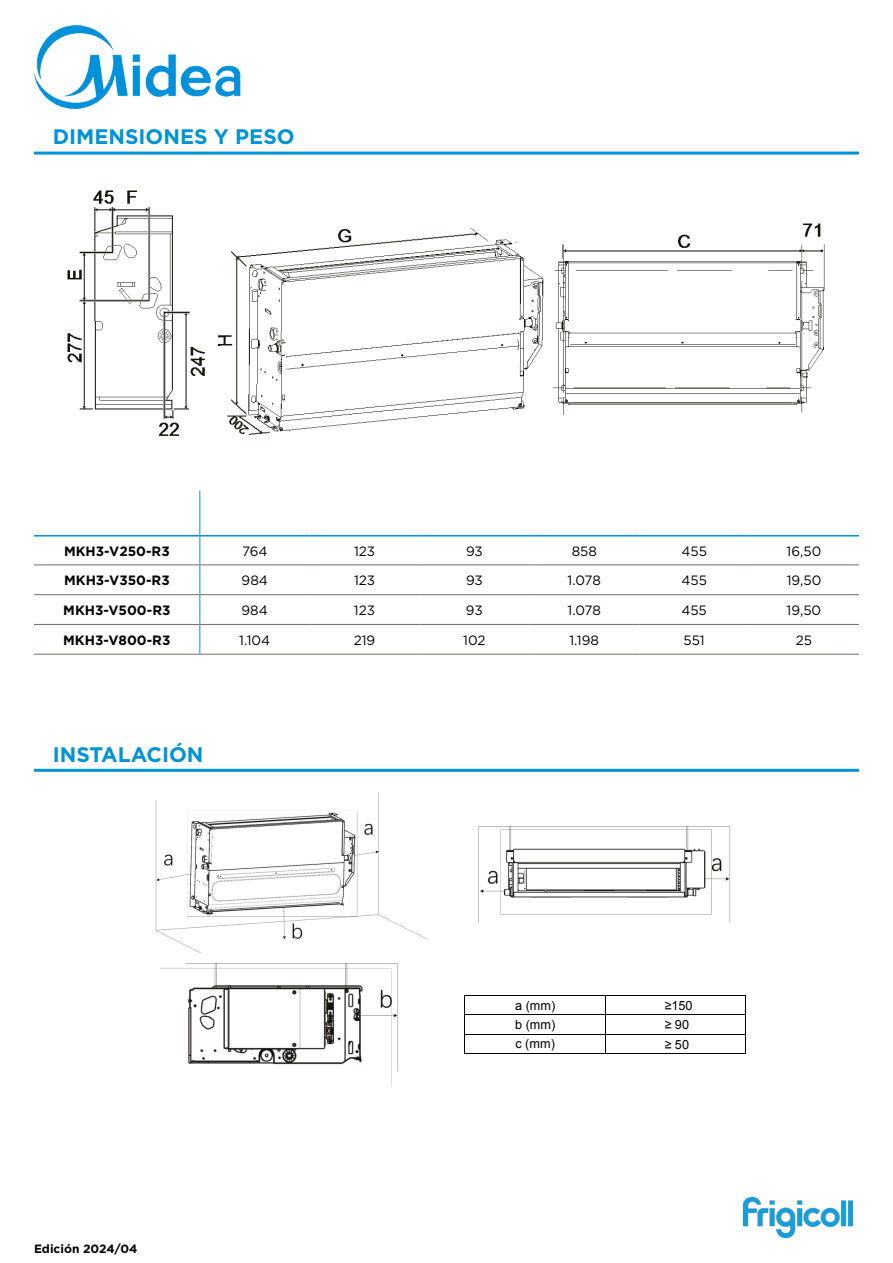
<style>
.page{position:relative;width:893px;height:1263px;background:#fff}
.page>*{position:absolute;margin:0;border:0;box-sizing:border-box;transform-origin:0 0}
.t1{font:700 21px "Gotham";color:#0093d6}
.t2{font:13.5px "Gotham";color:#000}
.t3{font:700 13.5px "Gotham";color:#000}
.t4{font:12.75px "Arial";color:#000}
.t5{font:700 12px "Gotham";color:#000}
</style>
<div class="page">
<img style="left:34px;top:26px;width:207px;height:83px">
<img style="left:744px;top:1197px;width:109px;height:40px">
<hr style="left:465px;top:995px;width:140px;height:1px;background:#000">
<hr style="left:606px;top:995px;width:139px;height:1px;background:#000">
<hr style="left:465px;top:1015px;width:140px;height:1px;background:#000">
<hr style="left:606px;top:1015px;width:139px;height:1px;background:#000">
<hr style="left:465px;top:1034px;width:140px;height:1px;background:#000">
<hr style="left:606px;top:1034px;width:139px;height:1px;background:#000">
<svg style="left:464px;top:995px;width:1px;height:59px"></svg>
<hr style="left:465px;top:1053px;width:140px;height:1px;background:#000">
<svg style="left:605px;top:995px;width:1px;height:59px"></svg>
<hr style="left:606px;top:1053px;width:139px;height:1px;background:#000">
<svg style="left:745px;top:995px;width:1px;height:59px"></svg>
<img style="left:155px;top:792px;width:272px;height:161px">
<img style="left:478px;top:827px;width:253px;height:95px">
<img style="left:161px;top:964px;width:237px;height:121px">
<img style="left:67px;top:190px;width:758px;height:246px">
<div style="left:370px;top:182px;width:421px;height:46px;background:#fff"></div>
<div style="left:791px;top:163px;width:42px;height:46px;background:#fff"></div>
<hr style="left:199px;top:490px;width:1px;height:45px;background:#0093d6">
<svg style="left:199px;top:536px;width:1px;height:118px"></svg>
<hr style="left:34px;top:535px;width:166px;height:1px;background:#0093d6">
<hr style="left:200px;top:535px;width:110px;height:1px;background:#0093d6">
<hr style="left:310px;top:535px;width:110px;height:1px;background:#0093d6">
<hr style="left:420px;top:535px;width:109px;height:1px;background:#0093d6">
<hr style="left:529px;top:535px;width:110px;height:1px;background:#0093d6">
<hr style="left:639px;top:535px;width:110px;height:1px;background:#0093d6">
<hr style="left:749px;top:535px;width:110px;height:1px;background:#0093d6">
<hr style="left:34px;top:564px;width:166px;height:1px;background:#776c68">
<hr style="left:34px;top:594px;width:166px;height:1px;background:#776c68">
<hr style="left:34px;top:624px;width:166px;height:1px;background:#776c68">
<hr style="left:34px;top:654px;width:166px;height:1px;background:#776c68">
<hr style="left:200px;top:564px;width:110px;height:1px;background:#776c68">
<hr style="left:310px;top:564px;width:110px;height:1px;background:#776c68">
<hr style="left:420px;top:564px;width:109px;height:1px;background:#776c68">
<hr style="left:529px;top:564px;width:110px;height:1px;background:#776c68">
<hr style="left:639px;top:564px;width:110px;height:1px;background:#776c68">
<hr style="left:749px;top:564px;width:110px;height:1px;background:#776c68">
<hr style="left:200px;top:594px;width:110px;height:1px;background:#776c68">
<hr style="left:310px;top:594px;width:110px;height:1px;background:#776c68">
<hr style="left:420px;top:594px;width:109px;height:1px;background:#776c68">
<hr style="left:529px;top:594px;width:110px;height:1px;background:#776c68">
<hr style="left:639px;top:594px;width:110px;height:1px;background:#776c68">
<hr style="left:749px;top:594px;width:110px;height:1px;background:#776c68">
<hr style="left:200px;top:624px;width:110px;height:1px;background:#776c68">
<hr style="left:310px;top:624px;width:110px;height:1px;background:#776c68">
<hr style="left:420px;top:624px;width:109px;height:1px;background:#776c68">
<hr style="left:529px;top:624px;width:110px;height:1px;background:#776c68">
<hr style="left:639px;top:624px;width:110px;height:1px;background:#776c68">
<hr style="left:749px;top:624px;width:110px;height:1px;background:#776c68">
<hr style="left:200px;top:654px;width:110px;height:1px;background:#776c68">
<hr style="left:310px;top:654px;width:110px;height:1px;background:#776c68">
<hr style="left:420px;top:654px;width:109px;height:1px;background:#776c68">
<hr style="left:529px;top:654px;width:110px;height:1px;background:#776c68">
<hr style="left:639px;top:654px;width:110px;height:1px;background:#776c68">
<hr style="left:749px;top:654px;width:110px;height:1px;background:#776c68">
<hr style="left:34px;top:769px;width:825px;height:3px;background:#0093d6">
<hr style="left:34px;top:152px;width:825px;height:3px;background:#0093d6">
<h1 class="t1" style="left:53px;top:123px;width:243px">DIMENSIONES Y PESO</h1>
<h1 class="t1" style="left:180px;top:123px;width:124px">S ET OIDS</h1>
<h1 class="t1" style="left:200px;top:123px;width:113px">&amp; WEIGHT</h1>
<p class="t3" style="left:64px;top:542px;width:107px">MKH3-V250-R3</p>
<p class="t2" style="left:242px;top:542px;width:27px">764</p>
<p class="t2" style="left:354px;top:542px;width:23px">123</p>
<p class="t2" style="left:466px;top:542px;width:18px">93</p>
<p class="t2" style="left:572px;top:542px;width:27px">858</p>
<p class="t2" style="left:681px;top:542px;width:27px">455</p>
<p class="t2" style="left:787px;top:542px;width:36px">16,50</p>
<p class="t3" style="left:64px;top:571px;width:107px">MKH3-V350-R3</p>
<p class="t2" style="left:242px;top:572px;width:28px">984</p>
<p class="t2" style="left:354px;top:572px;width:23px">123</p>
<p class="t2" style="left:466px;top:572px;width:18px">93</p>
<p class="t2" style="left:567px;top:572px;width:35px">1.078</p>
<p class="t2" style="left:681px;top:572px;width:27px">455</p>
<p class="t2" style="left:787px;top:572px;width:36px">19,50</p>
<p class="t3" style="left:63px;top:601px;width:109px">MKH3-V500-R3</p>
<p class="t2" style="left:242px;top:601px;width:28px">984</p>
<p class="t2" style="left:354px;top:601px;width:23px">123</p>
<p class="t2" style="left:466px;top:601px;width:18px">93</p>
<p class="t2" style="left:567px;top:601px;width:35px">1.078</p>
<p class="t2" style="left:681px;top:601px;width:27px">455</p>
<p class="t2" style="left:787px;top:601px;width:36px">19,50</p>
<p class="t3" style="left:63px;top:631px;width:109px">MKH3-V800-R3</p>
<p class="t2" style="left:239px;top:631px;width:33px">1.104</p>
<p class="t2" style="left:354px;top:631px;width:23px">219</p>
<p class="t2" style="left:463px;top:631px;width:24px">102</p>
<p class="t2" style="left:569px;top:631px;width:31px">1.198</p>
<p class="t2" style="left:683px;top:631px;width:23px">551</p>
<p class="t2" style="left:796px;top:631px;width:18px">25</p>
<h1 class="t1" style="left:53px;top:740px;width:152px">INSTALACIÓN</h1>
<h1 class="t1" style="left:131px;top:740px;width:84px">LATION</h1>
<p class="t5" style="left:34px;top:1241px;width:103px">É tion 2024/04</p>
<p class="t5" style="left:34px;top:1241px;width:105px">Edición 2024/04</p>
<p class="t4" style="left:515px;top:997px;width:42px">a (mm)</p>
<p class="t4" style="left:665px;top:997px;width:29px">≥150</p>
<p class="t4" style="left:515px;top:1016px;width:42px">b (mm)</p>
<p class="t4" style="left:665px;top:1016px;width:26px">≥ 90</p>
<p class="t4" style="left:515px;top:1035px;width:41px">c (mm)</p>
<p class="t4" style="left:665px;top:1036px;width:26px">≥ 50</p>
</div>
